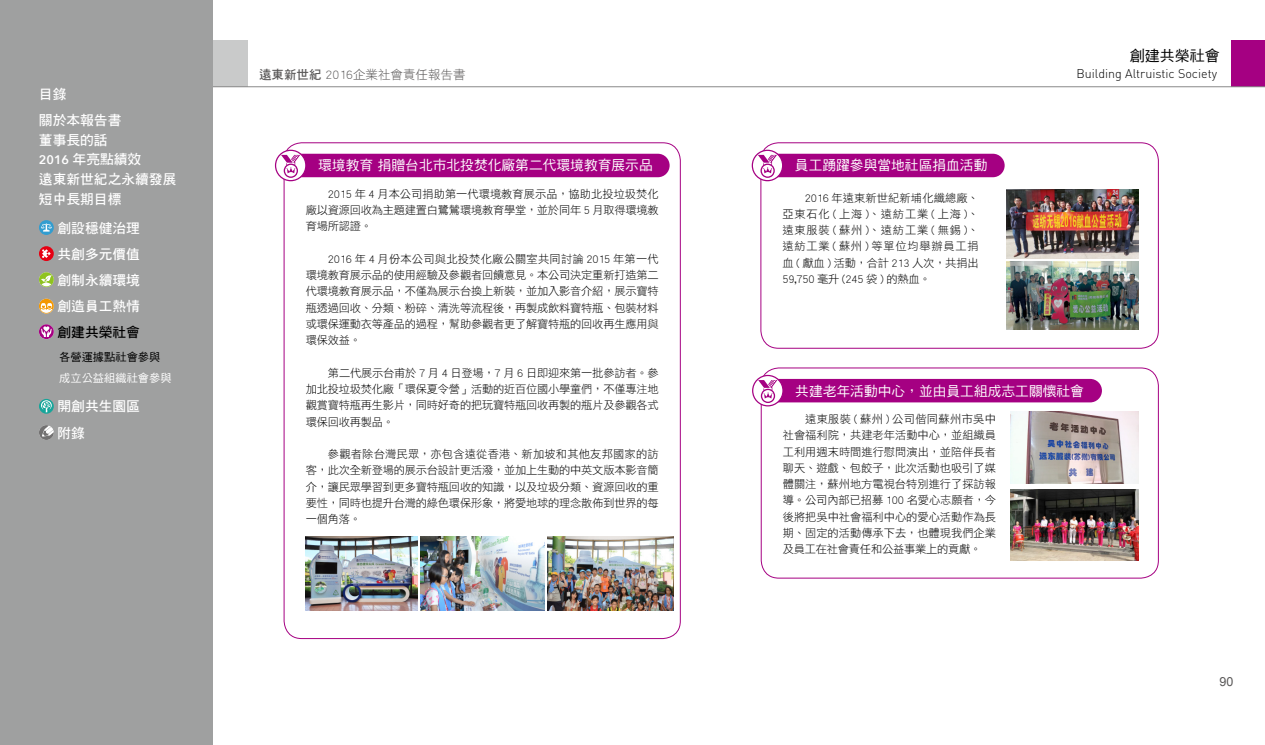
<style>
.page{position:relative;width:1265px;height:745px;background:#fff}
.page>*{position:absolute;margin:0;border:0;box-sizing:border-box;transform-origin:0 0}
.t1{font:15px "DF Hei Std W5";color:#000}
.t2{font:13.75px/26px "DF Hei Std W7";color:#fff}
.t3{font:13.75px "DF Hei Std W5";color:#fff}
.t4{font:13.75px "DF Hei Std W7";color:#000}
.t5{font:300 12.5px "DIN";color:#000}
.t6{font:12.5px "DF Hei Std W3";color:#595757}
.t7{font:12.5px "Arial";color:#595757}
.t8{font:11.25px/16.2px "DF Hei Std W3";letter-spacing:-.02em;color:#000;text-align:justify}
.t9{font:11.25px "DF Hei Std W5";color:#fff}
.t10{font:11.25px "DF Hei Std W5";color:#000}
.s1{font-family:"Avenir Next";font-weight:600;font-size:12.38px}
.s2{font-family:"DF Hei Std W7"}
</style>
<div class="page">
<div style="left:204px;top:40px;width:44px;height:47px;background:#c9caca"></div>
<div style="left:1231px;top:40px;width:34px;height:47px;background:#a50082"></div>
<hr style="left:204px;top:86px;width:1061px;height:1px;background:#898989">
<div style="left:0;top:0;width:213px;height:744px;background:#9fa0a0"></div>
<svg style="left:39px;top:220px;width:15px;height:15px"></svg>
<svg style="left:41px;top:223px;width:11px;height:8px"></svg>
<svg style="left:39px;top:272px;width:15px;height:15px"></svg>
<svg style="left:39px;top:298px;width:15px;height:15px"></svg>
<div style="left:39px;top:246px;width:15px;height:15px;background:#e60012;border-radius:50%"></div>
<svg style="left:42px;top:249px;width:9px;height:9px"></svg>
<svg style="left:39px;top:324px;width:15px;height:15px"></svg>
<svg style="left:39px;top:398px;width:15px;height:15px"></svg>
<svg style="left:41px;top:400px;width:11px;height:12px"></svg>
<svg style="left:39px;top:425px;width:15px;height:14px"></svg>
<div style="left:284px;top:154px;width:386px;height:23px;background:#a50082;border-radius:12px"></div>
<svg style="left:276px;top:150px;width:30px;height:30px"></svg>
<div style="left:275px;top:150px;width:31px;height:31px;border:1px solid #a50082;border-radius:50%"></div>
<svg style="left:281px;top:155px;width:19px;height:23px"></svg>
<div style="left:761px;top:367px;width:398px;height:211px;border:1px solid #a50082;border-radius:18px"></div>
<div style="left:761px;top:378px;width:341px;height:24px;background:#a50082;border-radius:12px"></div>
<svg style="left:753px;top:375px;width:30px;height:30px"></svg>
<div style="left:752px;top:374px;width:32px;height:32px;border:1px solid #a50082;border-radius:50%"></div>
<svg style="left:758px;top:380px;width:19px;height:23px"></svg>
<img style="left:305px;top:536px;width:112px;height:74px">
<img style="left:547px;top:536px;width:126px;height:74px">
<img style="left:420px;top:536px;width:124px;height:74px">
<img style="left:1010px;top:489px;width:129px;height:71px">
<img style="left:1010px;top:411px;width:129px;height:72px">
<div style="left:761px;top:142px;width:398px;height:206px;border:1px solid #a50082;border-radius:18px"></div>
<div style="left:761px;top:154px;width:244px;height:23px;background:#a50082;border-radius:12px"></div>
<svg style="left:752px;top:150px;width:31px;height:30px"></svg>
<div style="left:752px;top:150px;width:31px;height:31px;border:1px solid #a50082;border-radius:50%"></div>
<svg style="left:758px;top:155px;width:19px;height:23px"></svg>
<img style="left:1007px;top:189px;width:132px;height:69px">
<img style="left:1007px;top:261px;width:132px;height:69px">
<p class="t2" style="left:39px;top:81px;width:84px;line-height:25.4px">目錄<br>關於本報告書</p>
<p class="t2" style="left:39px;top:129px;width:139px;line-height:19.8px">董事長的話<br><span class="s1">2016</span> 年亮點績效<br>遠東新世紀之永續發展短中長期目標</p>
<p class="t2" style="left:58px;top:214px;width:84px;text-align:justify">創設穩健治理共創多元價值創制永續環境創造員工熱情</p>
<p class="t4" style="left:58px;top:324px;width:84px">創建共榮社會</p>
<p class="t10" style="left:59px;top:350px;width:103px">各營運據點社會參與</p>
<p class="t9" style="left:59px;top:371px;width:114px">成立公益組織社會參與</p>
<p class="t2" style="left:58px;top:393px;width:84px">開創共生園區附錄</p>
<p class="t6" style="left:259px;top:68px;width:208px"><span class="s2">遠東新世紀</span> 2016企業社會責任報告書</p>
<p class="t3" style="left:318px;top:158px;width:336px">環境教育 捐贈台北市北投焚化廠第二代環境教育展示品</p>
<p class="t8" style="left:306px;top:185px;width:355px;text-indent:22px">2015 年 4 月本公司捐助第一代環境教育展示品，協助北投垃圾焚化廠以資源回收為主題建置白鷺鷥環境教育學堂，並於同年 5 月取得環境教育場所認證。</p>
<p class="t8" style="left:306px;top:250px;width:355px;text-indent:22px">2016 年 4 月份本公司與北投焚化廠公關室共同討論 2015 年第一代環境教育展示品的使用經驗及參觀者回饋意見。本公司決定重新打造第二代環境教育展示品，不僅為展示台換上新裝，並加入影音介紹，展示寶特瓶透過回收、分類、粉碎、清洗等流程後，再製成飲料寶特瓶、包裝材料或環保運動衣等產品的過程，幫助參觀者更了解寶特瓶的回收再生應用與環保效益。</p>
<p class="t8" style="left:306px;top:364px;width:355px;text-indent:22px">第二代展示台甫於 7 月 4 日登場，7 月 6 日即迎來第一批參訪者。參加北投垃圾焚化廠「環保夏令營」活動的近百位國小學童們，不僅專注地觀賞寶特瓶再生影片，同時好奇的把玩寶特瓶回收再製的瓶片及參觀各式環保回收再製品。</p>
<p class="t8" style="left:306px;top:445px;width:355px;text-indent:22px">參觀者除台灣民眾，亦包含遠從香港、新加坡和其他友邦國家的訪客，此次全新登場的展示台設計更活潑，並加上生動的中英文版本影音簡介，讓民眾學習到更多寶特瓶回收的知識，以及垃圾分類、資源回收的重要性，同時也提升台灣的綠色環保形象，將愛地球的理念散佈到世界的每一個角落。</p>
<h1 class="t1" style="left:1130px;top:47px;width:91px">創建共榮社會</h1>
<p class="t3" style="left:795px;top:158px;width:194px">員工踴躍參與當地社區捐血活動</p>
<p class="t8" style="left:782px;top:189px;width:198px;text-indent:22px">2016 年遠東新世紀新埔化纖總廠、亞東石化 ( 上海 )、遠紡工業 ( 上海 )、遠東服裝 ( 蘇州 )、遠紡工業 ( 無錫 )、遠紡工業 ( 蘇州 ) 等單位均舉辦員工捐血 ( 獻血 ) 活動，合計 213 人次，共捐出59,750 毫升 (245 袋 ) 的熱血。</p>
<p class="t5" style="left:1076px;top:65px;width:142px">Building Altruistic Society</p>
<p class="t3" style="left:795px;top:383px;width:290px">共建老年活動中心，並由員工組成志工關懷社會</p>
<p class="t8" style="left:783px;top:410px;width:215px;text-indent:22px">遠東服裝 ( 蘇州 ) 公司偕同蘇州市吳中社會福利院，共建老年活動中心，並組織員工利用週末時間進行慰問演出，並陪伴長者聊天、遊戲、包餃子，此次活動也吸引了媒體關注，蘇州地方電視台特別進行了採訪報導。公司內部已招募 100 名愛心志願者，今後將把吳中社會福利中心的愛心活動作為長期、固定的活動傳承下去，也體現我們企業及員工在社會責任和公益事業上的貢獻。</p>
<p class="t7" style="left:1220px;top:673px;width:15px">90</p>
</div>
